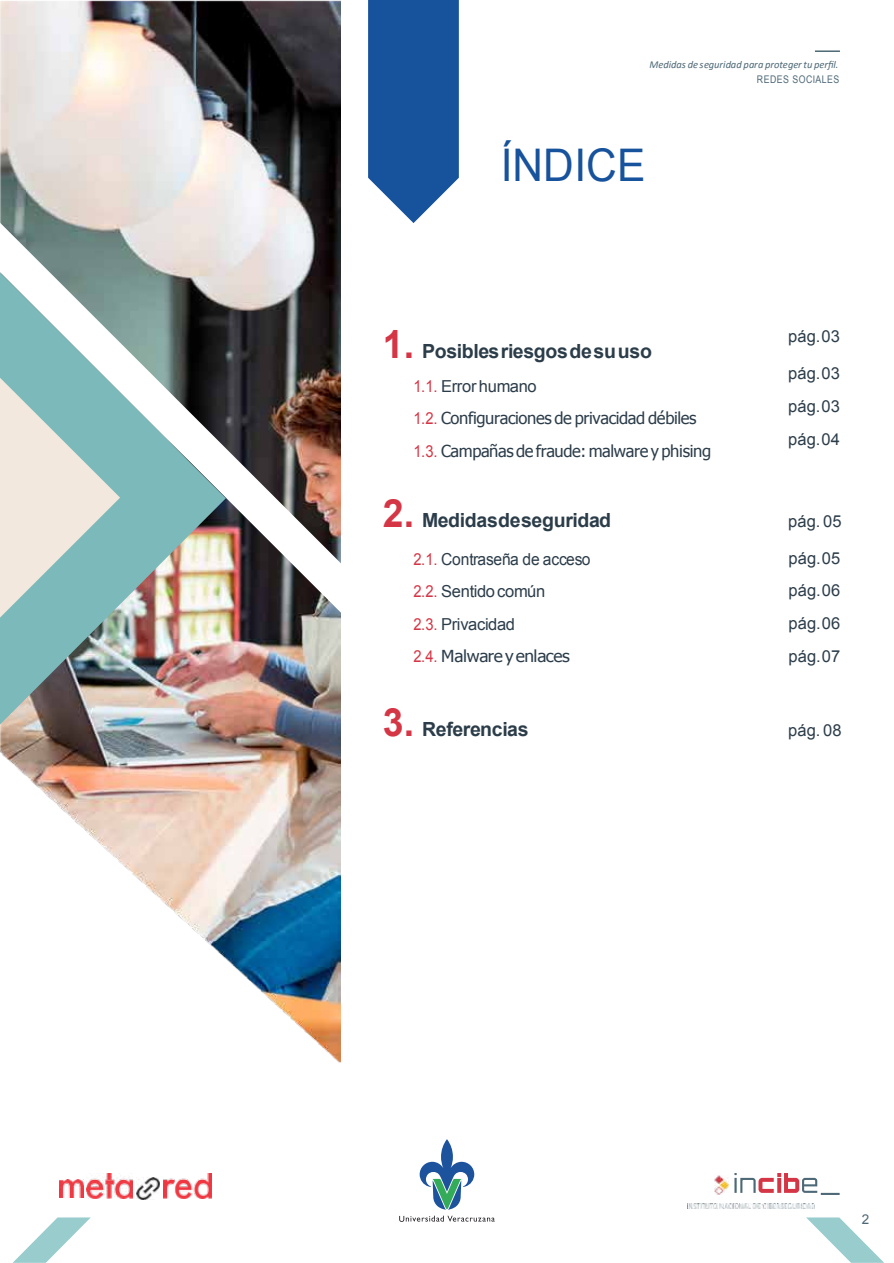
<style>
.page{position:relative;width:894px;height:1263px;background:#fff}
.page>*{position:absolute;margin:0;border:0;box-sizing:border-box;transform-origin:0 0}
.t1{font:45px "Arial";color:#17529c;scale:.94 1}
.t2{font:700 19.5px "Arial";letter-spacing:-.02em;color:#2c3d4a}
.t3{font:16.5px/32.5px "Arial";letter-spacing:-.005em;color:#2c3d4a;text-align:justify}
.t4{font:16.5px/32.7px "Tahoma";letter-spacing:-.025em;color:#2c3d4a}
.t5{font:16.5px/32.7px "Arial";letter-spacing:-.005em;color:#2c3d4a;scale:.95 1}
.t6{font:16.5px "Tahoma";letter-spacing:-.025em;color:#2c3d4a;scale:1.05 1}
.t7{font:13.5px "Arial";color:#4d6876}
.t8{font:italic 10.5px "Calibri";letter-spacing:-.015em;color:#4d6876}
.t9{font:10.5px "Arial";letter-spacing:.045em;color:#4d6876;scale:.83 1}
.s1{font-size:39px;color:#d53646}
.s2{color:#d53646}
.s3{font-family:"Arial";color:#d53646}
</style>
<div class="page">
<svg style="left:13px;top:1217px;width:78px;height:46px"></svg>
<svg style="left:806px;top:1217px;width:77px;height:46px"></svg>
<img style="left:687px;top:1204px;width:127px;height:5px">
<img style="left:137px;top:1178px;width:22px;height:22px">
<img style="left:86px;top:1174px;width:47px;height:24px">
<img style="left:163px;top:1174px;width:49px;height:24px">
<img style="left:60px;top:1180px;width:24px;height:18px">
<img style="left:714px;top:1176px;width:14px;height:19px">
<svg style="left:734px;top:1173px;width:105px;height:22px"></svg>
<img style="left:0;top:0;width:340px;height:1063px">
<img style="left:0;top:614px;width:226px;height:111px">
<img style="left:0;top:223px;width:341px;height:391px">
<svg style="left:0;top:378px;width:120px;height:240px;background:#b8d1cb"></svg>
<hr style="left:814px;top:50px;width:25px;height:2px;background:#4d6876">
<svg style="left:368px;top:0;width:90px;height:223px;background:#2f64a6"></svg>
<svg style="left:419px;top:1139px;width:55px;height:71px"></svg>
<svg style="left:399px;top:1216px;width:95px;height:6px"></svg>
<p class="t8" style="left:649px;top:57px;width:190px">Medidas de seguridad para proteger tu perfil.</p>
<p class="t9" style="left:756px;top:72px;width:101px">REDES SOCIALES</p>
<h1 class="t1" style="left:500px;top:136px;width:155px">ÍNDICE</h1>
<p class="t2" style="left:383px;top:338px;width:270px"><span class="s1">1.</span> Posiblesriesgosdesuuso</p>
<p class="t3" style="left:413px;top:370px;width:125px"><span class="s2">1.1.</span> Errorhumano</p>
<p class="t4" style="left:413px;top:401px;width:299px"><span class="s3">1.2.</span> Configuraciones de privacidad débiles<br><span class="s3">1.3.</span> Campañas de fraude: malwarey phising</p>
<p class="t2" style="left:383px;top:507px;width:230px"><span class="s1">2.</span> Medidasdeseguridad</p>
<p class="t5" style="left:413px;top:543px;width:188px"><span class="s2">2.1.</span> Contraseña de acceso<br><span class="s2">2.2.</span> Sentidocomún<br><span class="s2">2.3.</span> Privacidad</p>
<p class="t6" style="left:413px;top:645px;width:150px"><span class="s3">2.4.</span> Malwareyenlaces</p>
<p class="t2" style="left:383px;top:716px;width:147px"><span class="s1">3.</span> Referencias</p>
<p class="t3" style="left:787px;top:320px;width:53px">pág.03</p>
<p class="t3" style="left:787px;top:357px;width:53px">pág.03 pág.03 pág.04</p>
<p class="t3" style="left:787px;top:505px;width:55px">pág. 05</p>
<p class="t3" style="left:788px;top:542px;width:53px">pág.05 pág.06 pág.06 pág.07</p>
<p class="t3" style="left:787px;top:714px;width:55px">pág. 08</p>
<p class="t7" style="left:861px;top:1210px;width:9px">2</p>
</div>
